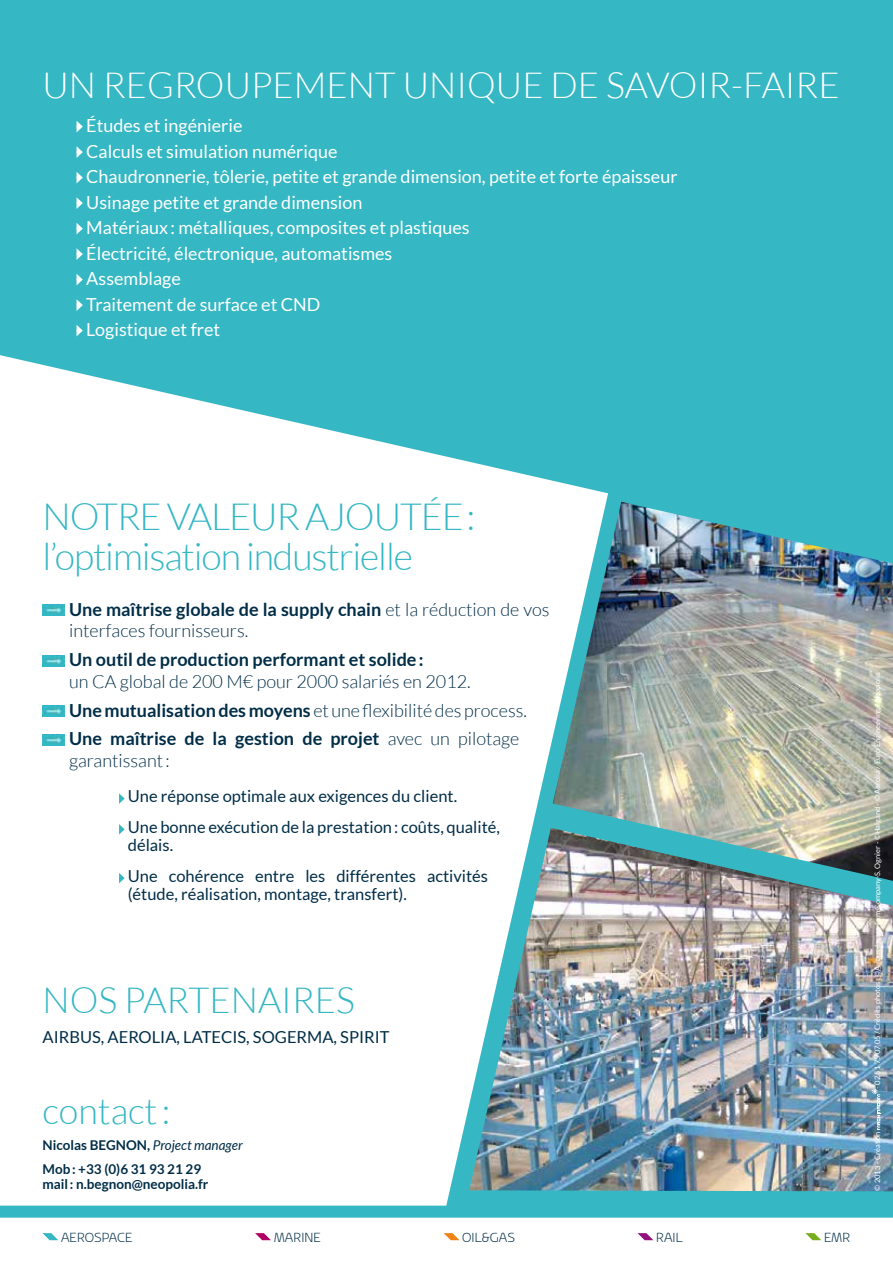
<style>
.page{position:relative;width:893px;height:1263px;background:#fff}
.page>*{position:absolute;margin:0;border:0;box-sizing:border-box;transform-origin:0 0}
.t1{font:300 37.5px/40.5px "Lato";letter-spacing:-.03em;color:#35b7c4}
.t2{font:300 36px "Lato";color:#fff}
.t3{font:300 36px "Lato";color:#35b7c4}
.t4{font:18px/25.5px "Lato";color:#fff}
.t5{font:300 18px/28.8px "Lato";color:#002d47}
.t6{font:700 18px "Lato";color:#002d47}
.t7{font:16.5px/30.8px "Lato";color:#002d47}
.t8{font:700 13.5px/23.5px "Lato";color:#002d47}
.t9{font:300 13.5px "Noa LT Std";color:#002d47}
.t10{font:7.5px "Lato";color:#fff}
.s1{font-weight:700}
.s2{font-weight:400;font-style:italic}
</style>
<div class="page">
<div style="left:0;top:0;width:893px;height:332px;background:#35b7c4"></div>
<div style="left:0;top:51px;width:893px;height:1212px;background:#35b7c4"></div>
<svg style="left:0;top:355px;width:433px;height:207px;fill:#fff"></svg>
<div style="left:0;top:562px;width:893px;height:701px;background:#fff"></div>
<svg style="left:433px;top:453px;width:460px;height:752px"></svg>
<img style="left:553px;top:502px;width:340px;height:326px">
<img style="left:469px;top:828px;width:424px;height:363px">
<svg style="left:0;top:1205px;width:893px;height:36px"></svg>
<svg style="left:43px;top:1233px;width:15px;height:7px"></svg>
<svg style="left:255px;top:1233px;width:16px;height:7px"></svg>
<svg style="left:444px;top:1233px;width:16px;height:7px"></svg>
<svg style="left:638px;top:1233px;width:15px;height:7px"></svg>
<svg style="left:805px;top:1233px;width:16px;height:7px"></svg>
<svg style="left:77px;top:121px;width:6px;height:11px"></svg>
<svg style="left:77px;top:146px;width:6px;height:12px"></svg>
<svg style="left:77px;top:172px;width:6px;height:11px"></svg>
<svg style="left:77px;top:197px;width:6px;height:12px"></svg>
<svg style="left:77px;top:223px;width:6px;height:11px"></svg>
<svg style="left:77px;top:248px;width:6px;height:12px"></svg>
<svg style="left:77px;top:274px;width:6px;height:11px"></svg>
<svg style="left:77px;top:300px;width:6px;height:11px"></svg>
<svg style="left:77px;top:325px;width:6px;height:11px"></svg>
<img style="left:43px;top:605px;width:22px;height:11px">
<img style="left:43px;top:655px;width:22px;height:11px">
<img style="left:43px;top:705px;width:22px;height:12px">
<img style="left:43px;top:734px;width:22px;height:11px">
<svg style="left:119px;top:793px;width:6px;height:11px"></svg>
<svg style="left:119px;top:824px;width:6px;height:10px"></svg>
<svg style="left:119px;top:873px;width:6px;height:10px"></svg>
<svg style="left:872px;top:1089px;width:8px;height:41px"></svg>
<h2 class="t2" style="left:43px;top:66px;width:799px">UN REGROUPEMENT UNIQUE DE SAVOIR-FAIRE</h2>
<p class="t4" style="left:86px;top:113px;width:593px">Études et ingénierie<br>Calculs et simulation numérique<br>Chaudronnerie, tôlerie, petite et grande dimension, petite et forte épaisseur Usinage petite et grande dimension<br>Matériaux: métalliques, composites et plastiques<br>Électricité, électronique, automatismes<br>Assemblage<br>Traitement de surface et CND<br>Logistique et fret</p>
<h1 class="t1" style="left:43px;top:496px;width:434px">NOTRE VALEUR AJOUTÉE: l’optimisation industrielle</h1>
<p class="t5" style="left:69px;top:599px;width:482px;line-height:21.6px"><span class="s1">Une maîtrise globale de la supply chain</span> et la réduction de vos interfaces fournisseurs.</p>
<p class="t6" style="left:69px;top:649px;width:356px">Un outil de production performant et solide:</p>
<p class="t5" style="left:69px;top:667px;width:459px">un CA global de 200 M€ pour 2000 salariés en 2012.<br><span class="s1">Une mutualisationdes moyens</span> et une flexibilité des process.<br><span class="s1">Une maîtrise de la gestion de projet</span> avec un pilotage</p>
<p class="t5" style="left:69px;top:746px;width:102px">garantissant:</p>
<p class="t7" style="left:128px;top:781px;width:374px">Une réponse optimale aux exigences du client.<br>Une bonne exécution de la prestation: coûts, qualité,</p>
<p class="t7" style="left:128px;top:829px;width:362px">délais.<br>Une cohérence entre les différentes activités</p>
<p class="t7" style="left:128px;top:878px;width:281px">(étude, réalisation, montage, transfert).</p>
<h2 class="t3" style="left:43px;top:981px;width:314px">NOS PARTENAIRES</h2>
<p class="t7" style="left:43px;top:1021px;width:349px">AIRBUS, AEROLIA, LATECIS, SOGERMA, SPIRIT</p>
<h2 class="t3" style="left:43px;top:1091px;width:129px">contact:</h2>
<p class="t8" style="left:43px;top:1133px;width:202px">Nicolas BEGNON, <span class="s2">Project manager<br></span>Mob: +33 (0)6 31 93 21 29</p>
<p class="t8" style="left:43px;top:1172px;width:167px">mail: n.begnon@neopolia.fr</p>
<p class="t9" style="left:61px;top:1229px;width:73px">AEROSPACE</p>
<p class="t9" style="left:274px;top:1229px;width:49px">MARINE</p>
<p class="t9" style="left:462px;top:1229px;width:54px">OIL&amp;GAS</p>
<p class="t9" style="left:656px;top:1229px;width:28px">RAIL</p>
<p class="t9" style="left:824px;top:1229px;width:28px">EMR</p>
<p class="t10" style="left:873px;top:1089px;width:418px;rotate:-90deg">- 02 51 75 07 05 / Crédits photos : ©Airbus-Image Exm Company-S. Ognier - ©Halgand - © Aerolia / Euro Engineering / Neopolia</p>
<p class="t10" style="left:873px;top:1191px;width:61px;rotate:-90deg">© 2013 - Création</p>
</div>
